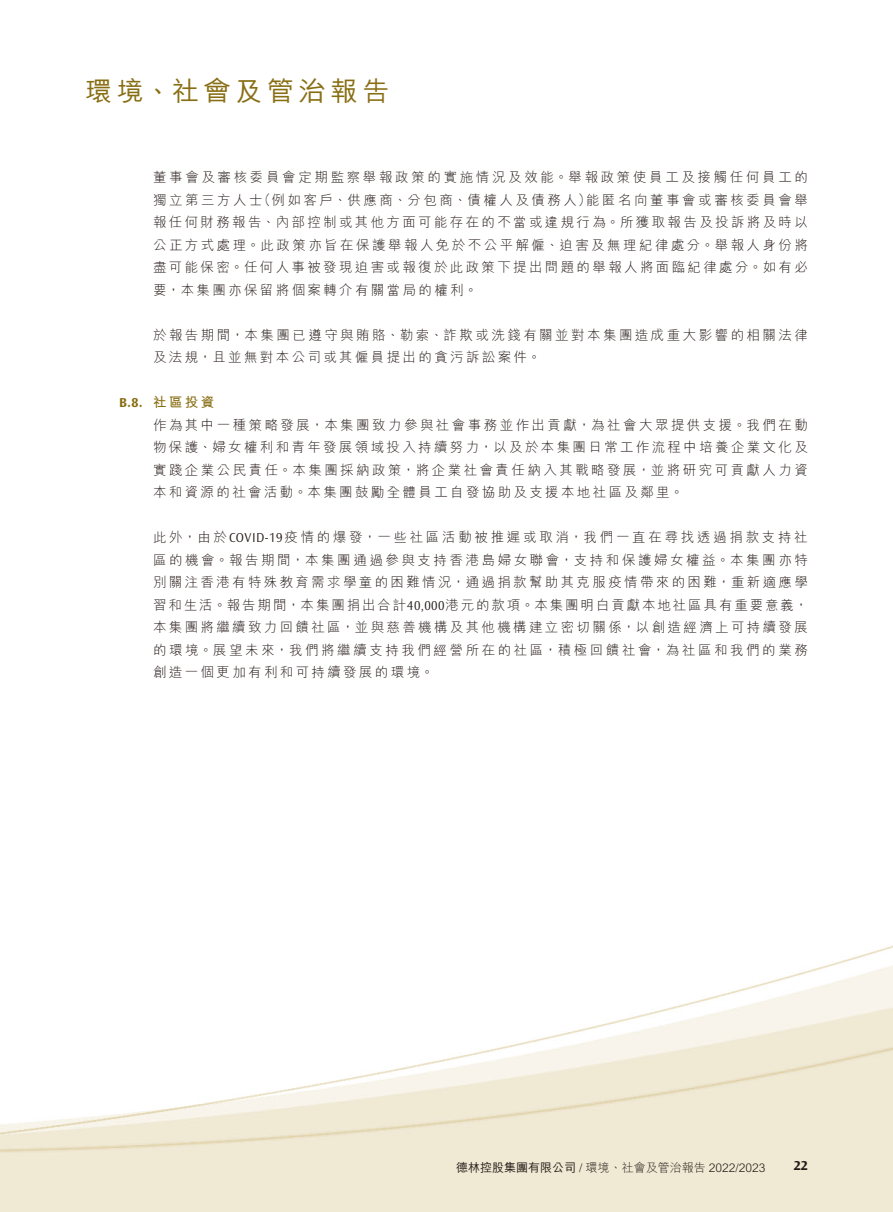
<style>
.page{position:relative;width:893px;height:1212px;background:#fff}
.page>*{position:absolute;margin:0;border:0;box-sizing:border-box;transform-origin:0 0}
.t1{font:500 27px "M Hei HK";letter-spacing:.175em;color:#886e13}
.t2{font:300 13.5px/22.5px "M Hei HK";letter-spacing:.18em;color:#231916}
.t3{font:700 13.5px "M Hei HK";color:#886e13}
.t4{font:700 13.5px "Ocean Sans Std";color:#886e13}
.t5{font:700 13.5px "Ocean Sans Std";color:#231916}
.t6{font:300 12px "M Hei HK";color:#231916}
.s1{font-family:"Ocean Sans Std"}
.s2{font-weight:500}
</style>
<div class="page">
<img style="left:0;top:945px;width:893px;height:267px">
<h1 class="t1" style="left:85px;top:72px;width:306px">環境、社會及管治報告</h1>
<p class="t4" style="left:119px;top:395px;width:25px">B.8.</p>
<p class="t2" style="left:153px;top:166px;width:656px;text-align:right">董事會及審核委員會定期監察舉報政策的實施情況及效能。舉報政策使員工及接觸任何員工的能匿名向董事會或審核委員會舉</p>
<p class="t2" style="left:257px;top:188px;width:335px">（例如客戶、供應商、分包商、債權人及債務人）</p>
<p class="t2" style="left:153px;top:188px;width:656px">獨立第三方人士<br>報任何財務報告、內部控制或其他方面可能存在的不當或違規行為。所獲取報告及投訴將及時以公正方式處理。此政策亦旨在保護舉報人免於不公平解僱、迫害及無理紀律處分。舉報人身份將盡可能保密。任何人事被發現迫害或報復於此政策下提出問題的舉報人將面臨紀律處分。如有必要，本集團亦保留將個案轉介有關當局的權利。</p>
<p class="t2" style="left:153px;top:323px;width:656px">於報告期間，本集團已遵守與賄賂、勒索、詐欺或洗錢有關並對本集團造成重大影響的相關法律及法規，且並無對本公司或其僱員提出的貪污訴訟案件。</p>
<p class="t3" style="left:153px;top:392px;width:63px">社區投資</p>
<p class="t2" style="left:153px;top:413px;width:656px;text-align:justify">作為其中一種策略發展，本集團致力參與社會事務並作出貢獻，為社會大眾提供支援。我們在動物保護、婦女權利和青年發展領域投入持續努力，以及於本集團日常工作流程中培養企業文化及實踐企業公民責任。本集團採納政策，將企業社會責任納入其戰略發展，並將研究可貢獻人力資本和資源的社會活動。本集團鼓勵全體員工自發協助及支援本地社區及鄰里。</p>
<p class="t2" style="left:153px;top:526px;width:656px;text-align:justify">此外，由於<span class="s1">COVID-19</span>疫情的爆發，一些社區活動被推遲或取消，我們一直在尋找透過捐款支持社區的機會。報告期間，本集團通過參與支持香港島婦女聯會，支持和保護婦女權益。本集團亦特別關注香港有特殊教育需求學童的困難情況，通過捐款幫助其克服疫情帶來的困難，重新適應學習和生活。報告期間，本集團捐出合計<span class="s1">40,000</span>港元的款項。本集團明白貢獻本地社區具有重要意義，本集團將繼續致力回饋社區，並與慈善機構及其他機構建立密切關係，以創造經濟上可持續發展的環境。展望未來，我們將繼續支持我們經營所在的社區，積極回饋社會，為社區和我們的業務創造一個更加有利和可持續發展的環境。</p>
<p class="t6" style="left:456px;top:1161px;width:311px"><span class="s2">德林控股集團有限公司</span> / 環境、社會及管治報告 2022/2023</p>
<p class="t5" style="left:794px;top:1158px;width:16px">22</p>
</div>
